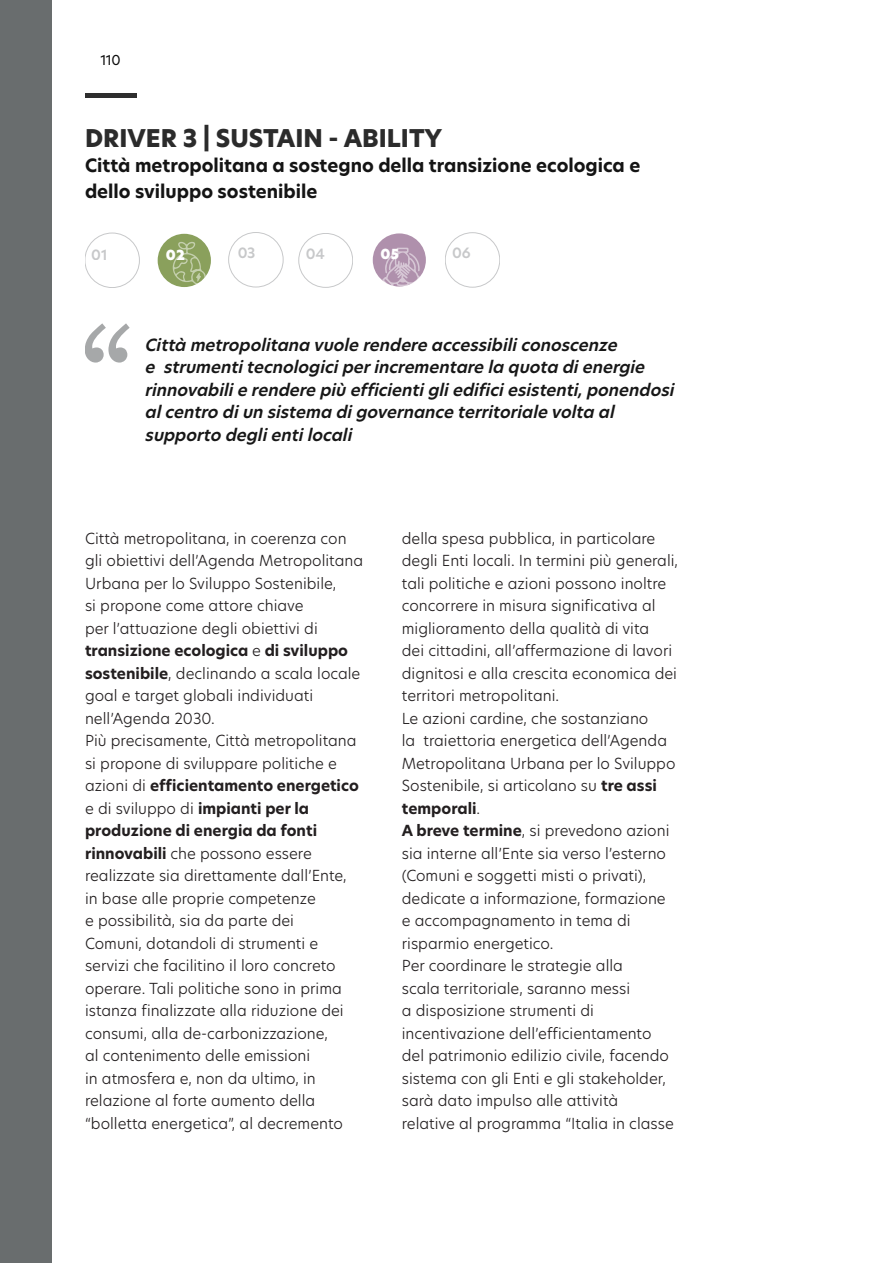
<style>
.page{position:relative;width:893px;height:1263px;background:#fff}
.page>*{position:absolute;margin:0;border:0;box-sizing:border-box;transform-origin:0 0}
.t1{font:136.35px "Bookman Old Style";color:#202427}
.titolo_paragrafo{font:800 24px "New Hero";color:#2b2b2b}
.titolo_paragrafo-2{font:700 18px/25.5px "New Hero";color:#141414}
.Stile_di_paragrafo_1{font:italic 600 16.5px/22.5px "New Hero";color:#171717}
.t2{font:300 15px/22.5px "New Hero";color:#231f20}
.t3{font:600 13.95px "New Hero";color:#8f9194}
.t4{font:13.65px "New Hero Super";color:#fff}
.t5{font:13.5px "New Hero";color:#0d0d0d}
.s1{font-weight:700}
</style>
<div class="page">
<div style="left:85px;top:93px;width:51px;height:5px;background:#2e2e2e"></div>
<div style="left:0;top:0;width:51px;height:1263px;background:#696d6e"></div>
<div style="left:299px;top:233px;width:54px;height:55px;border:1px solid #8f9194;border-radius:50%"></div>
<div style="left:445px;top:232px;width:55px;height:55px;border:1px solid #8f9194;border-radius:50%"></div>
<div style="left:158px;top:234px;width:53px;height:53px;background:#8aa05c;border-radius:50%"></div>
<svg style="left:173px;top:242px;width:33px;height:43px"></svg>
<div style="left:85px;top:233px;width:55px;height:55px;border:1px solid #8f9194;border-radius:50%"></div>
<div style="left:228px;top:232px;width:55px;height:55px;border:1px solid #8f9194;border-radius:50%"></div>
<div style="left:373px;top:233px;width:53px;height:54px;background:#af90ac;border-radius:50%"></div>
<svg style="left:382px;top:248px;width:41px;height:39px"></svg>
<p class="t5" style="left:100px;top:51px;width:22px">110</p>
<p class="titolo_paragrafo" style="left:85px;top:122px;width:359px">DRIVER 3 | SUSTAIN - ABILITY</p>
<p class="titolo_paragrafo-2" style="left:85px;top:153px;width:557px">Città metropolitana a sostegno della transizione ecologica e dello sviluppo sostenibile</p>
<p class="t3" style="left:91px;top:245px;width:18px">01</p>
<p class="t4" style="left:166px;top:245px;width:20px">02</p>
<p class="t3" style="left:237px;top:244px;width:20px">03</p>
<p class="t3" style="left:305px;top:245px;width:21px">04</p>
<p class="t4" style="left:381px;top:244px;width:20px">05</p>
<p class="t3" style="left:452px;top:243px;width:20px">06</p>
<h1 class="t1" style="left:80px;top:286px;width:56px">“</h1>
<p class="Stile_di_paragrafo_1" style="left:145px;top:333px;width:535px">Città metropolitana vuole rendere accessibiliconoscenze<br>e strumentitecnologiciperincrementare la quota dienergie rinnovabilie rendere più efficientigliedificiesistenti,ponendosi alcentro diun sistema digovernance territoriale volta al supporto deglientilocali</p>
<p class="t2" style="left:85px;top:526px;width:280px">Città metropolitana, in coerenza con gli obiettivi dell’Agenda Metropolitana Urbana per lo Sviluppo Sostenibile,<br>si propone come attore chiave<br>per l’attuazione degli obiettivi di <span class="s1">transizione ecologica</span> e <span class="s1">di sviluppo sostenibile</span>, declinando a scala locale goal e target globali individuati nell’Agenda 2030.</p>
<p class="t2" style="left:85px;top:729px;width:275px">Più precisamente, Città metropolitana si propone di sviluppare politiche e azioni di <span class="s1">efficientamento energetico </span>e di sviluppo di <span class="s1">impianti per la produzione di energia da fonti rinnovabili</span> che possono essere realizzate sia direttamente dall’Ente, in base alle proprie competenze<br>e possibilità, sia da parte dei<br>Comuni, dotandoli di strumenti e servizi che facilitino il loro concreto operare. Tali politiche sono in prima istanza finalizzate alla riduzione dei consumi, alla de-carbonizzazione,<br>al contenimento delle emissioni<br>in atmosfera e, non da ultimo, in relazione al forte aumento della “bolletta energetica”, al decremento</p>
<p class="t2" style="left:402px;top:526px;width:278px">della spesa pubblica, in particolare degli Enti locali. In termini più generali, tali politiche e azioni possono inoltre concorrere in misura significativa al miglioramento della qualità di vita<br>dei cittadini, all’affermazione di lavori dignitosi e alla crescita economica dei territori metropolitani.</p>
<p class="t2" style="left:402px;top:706px;width:275px">Le azioni cardine, che sostanziano<br>la traiettoria energetica dell’Agenda<br>Metropolitana Urbana per lo Sviluppo<br>Sostenibile, si articolano su <span class="s1">tre assi temporali</span>.</p>
<p class="t2" style="left:402px;top:819px;width:269px"><span class="s1">A breve termine</span>, si prevedono azioni sia interne all’Ente sia verso l’esterno (Comuni e soggetti misti o privati), dedicate a informazione, formazione e accompagnamento in tema di risparmio energetico.</p>
<p class="t2" style="left:402px;top:954px;width:274px">Per coordinare le strategie alla<br>scala territoriale, saranno messi<br>a disposizione strumenti di incentivazione dell’efficientamento del patrimonio edilizio civile, facendo sistema con gli Enti e gli stakeholder, sarà dato impulso alle attività relative al programma “Italia in classe</p>
</div>
